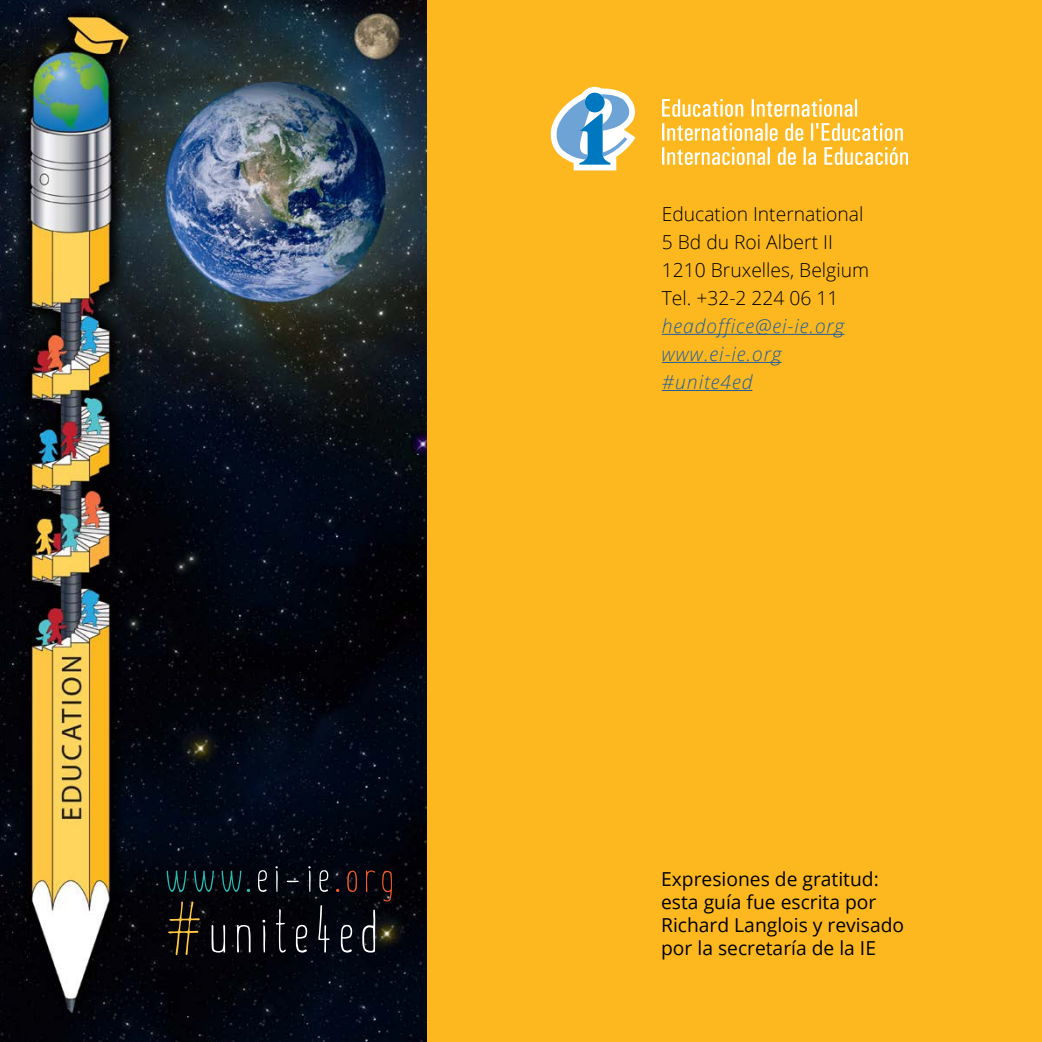
<style>
.page{position:relative;width:1042px;height:1042px;background:#fcb81e}
.page>*{position:absolute;margin:0;border:0;box-sizing:border-box;transform-origin:0 0}
.t1{font:19.25px/23.1px "Open Sans";color:#000}
.t2{font:300 19.25px "Open Sans";color:#000}
.t3{font:italic 300 19.25px "Open Sans";letter-spacing:.05em;color:#215e9e}
</style>
<div class="page">
<img style="left:0;top:0;width:427px;height:1042px">
<svg style="left:167px;top:870px;width:19px;height:22px"></svg>
<svg style="left:194px;top:870px;width:20px;height:22px"></svg>
<svg style="left:222px;top:870px;width:19px;height:22px"></svg>
<svg style="left:258px;top:870px;width:9px;height:22px"></svg>
<svg style="left:275px;top:866px;width:3px;height:26px"></svg>
<svg style="left:287px;top:880px;width:12px;height:2px"></svg>
<svg style="left:308px;top:866px;width:3px;height:26px"></svg>
<svg style="left:319px;top:870px;width:9px;height:22px"></svg>
<svg style="left:347px;top:870px;width:10px;height:22px"></svg>
<svg style="left:366px;top:870px;width:9px;height:22px"></svg>
<svg style="left:382px;top:870px;width:10px;height:31px"></svg>
<svg style="left:168px;top:901px;width:32px;height:54px;background:#2b2211"></svg>
<svg style="left:211px;top:925px;width:14px;height:27px"></svg>
<svg style="left:237px;top:925px;width:14px;height:27px"></svg>
<svg style="left:262px;top:920px;width:3px;height:32px"></svg>
<svg style="left:276px;top:909px;width:10px;height:43px"></svg>
<svg style="left:296px;top:924px;width:11px;height:28px"></svg>
<svg style="left:318px;top:905px;width:12px;height:47px"></svg>
<svg style="left:341px;top:924px;width:11px;height:28px"></svg>
<svg style="left:362px;top:909px;width:13px;height:43px"></svg>
<hr style="left:662px;top:334px;width:182px;height:1px;background:#215e9e">
<hr style="left:662px;top:362px;width:119px;height:1px;background:#215e9e">
<hr style="left:662px;top:390px;width:90px;height:1px;background:#215e9e">
<svg style="left:551px;top:87px;width:84px;height:83px"></svg>
<svg style="left:662px;top:99px;width:81px;height:18px"></svg>
<svg style="left:751px;top:99px;width:106px;height:18px"></svg>
<svg style="left:662px;top:123px;width:115px;height:18px"></svg>
<svg style="left:785px;top:123px;width:18px;height:18px"></svg>
<svg style="left:811px;top:123px;width:92px;height:18px"></svg>
<svg style="left:662px;top:147px;width:108px;height:18px"></svg>
<svg style="left:778px;top:147px;width:18px;height:18px"></svg>
<svg style="left:803px;top:147px;width:13px;height:18px"></svg>
<svg style="left:824px;top:147px;width:84px;height:18px"></svg>
<p class="t2" style="left:662px;top:200px;width:203px">Education International</p>
<p class="t2" style="left:662px;top:228px;width:172px">5 Bd du Roi Albert II</p>
<p class="t2" style="left:662px;top:257px;width:209px">1210 Bruxelles, Belgium</p>
<p class="t2" style="left:662px;top:285px;width:178px">Tel. +32-2 224 06 11</p>
<p class="t3" style="left:662px;top:313px;width:184px">headoffice@ei-ie.org</p>
<p class="t3" style="left:662px;top:341px;width:121px">www.ei-ie.org</p>
<p class="t3" style="left:662px;top:369px;width:92px">#unite4ed</p>
<p class="t1" style="left:661px;top:867px;width:244px">Expresiones de gratitud: esta guía fue escrita por<br>Richard Langlois y revisado por la secretaría de la IE</p>
</div>
